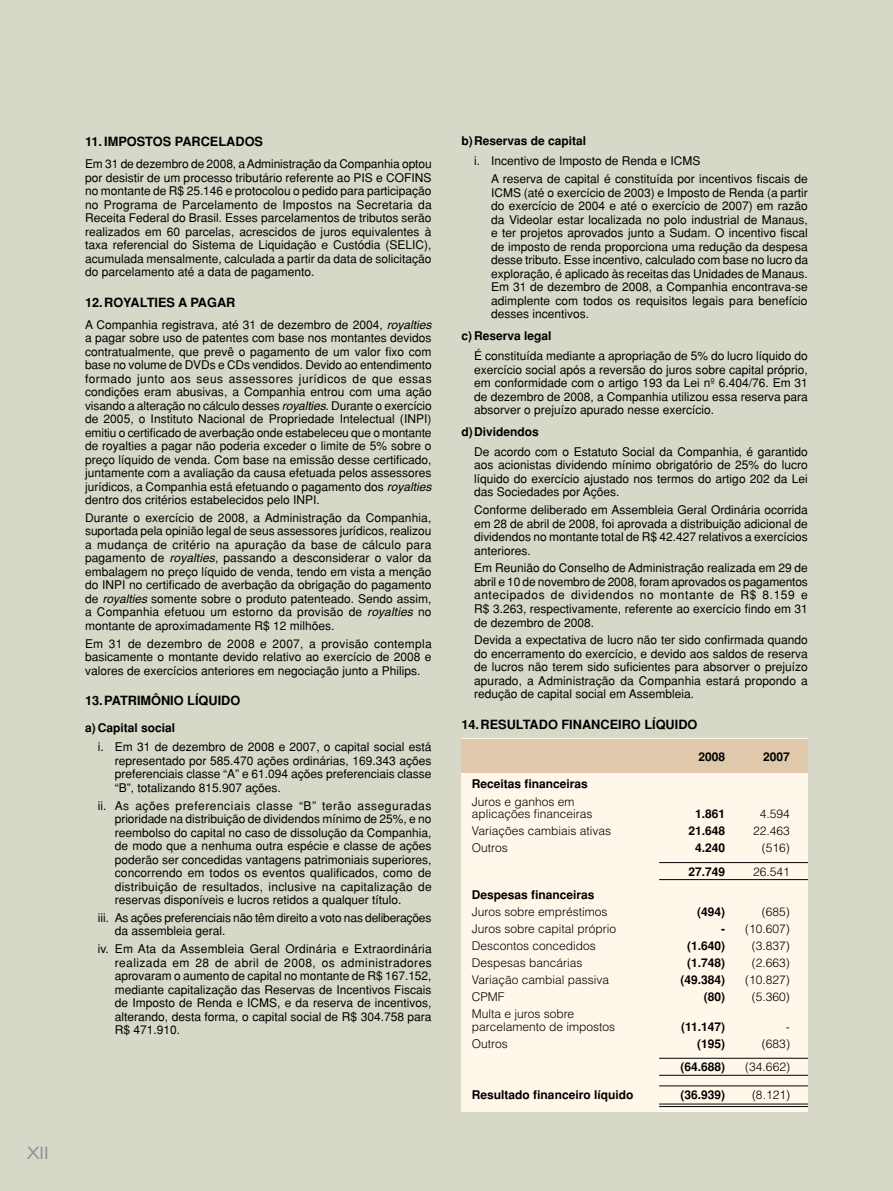
<style>
.page{position:relative;width:893px;height:1191px;background:#d8d8c9}
.page>*{position:absolute;margin:0;border:0;box-sizing:border-box;transform-origin:0 0}
.t1{font:18px "Humanist 521 BT";color:#939598}
.t2{font:700 12.75px "Helvetica";color:#000}
.t3{font:12px/13.5px "Helvetica";color:#000;text-align:justify}
.t4{font:300 12px/12.8px "Helvetica";color:#000}
.t5{font:700 12px "Helvetica";color:#000}
.s1{font-style:italic}
.s2{font-weight:700}
</style>
<div class="page">
<div style="left:461px;top:738px;width:347px;height:374px;background:#fff7ea"></div>
<div style="left:461px;top:738px;width:347px;height:34px;background:#e0c9aa"></div>
<hr style="left:659px;top:1103px;width:149px;height:1px;background:#000">
<hr style="left:659px;top:1106px;width:149px;height:1px;background:#000">
<hr style="left:659px;top:862px;width:149px;height:1px;background:#000">
<hr style="left:659px;top:879px;width:149px;height:1px;background:#000">
<hr style="left:659px;top:1058px;width:149px;height:1px;background:#000">
<hr style="left:659px;top:1075px;width:149px;height:1px;background:#000">
<hr style="left:659px;top:1085px;width:149px;height:1px;background:#000">
<h1 class="t1" style="left:27px;top:1141px;width:23px">XII</h1>
<p class="t2" style="left:85px;top:134px;width:180px">11. I mpostos Parcelados</p>
<p class="t3" style="left:85px;top:157px;width:348px">Em 31 de dezembro de 2008, a Administração da Companhia optou por desistir de um processo tributário referente ao PIS e COFINS no montante de R$ 25.146 e protocolou o pedido para participação no Programa de Parcelamento de Impostos na Secretaria da Receita Federal do Brasil. Esses parcelamentos de tributos serão realizados em 60 parcelas, acrescidos de juros equivalentes à taxa referencial do Sistema de Liquidação e Custódia (SELIC), acumulada mensalmente, calculada a partir da data de solicitação do parcelamento até a data de pagamento.</p>
<p class="t2" style="left:85px;top:295px;width:152px">12. Royalties a pagar</p>
<p class="t3" style="left:85px;top:317px;width:348px">A Companhia registrava, até 31 de dezembro de 2004, <span class="s1">royalties </span>a pagar sobre uso de patentes com base nos montantes devidos contratualmente, que prevê o pagamento de um valor fixo com base no volume de DVDs e CDs vendidos. Devido ao entendimento formado junto aos seus assessores jurídicos de que essas condições eram abusivas, a Companhia entrou com uma ação visando a alteração no cálculo desses <span class="s1">royalties</span>. Durante o exercício de 2005, o Instituto Nacional de Propriedade Intelectual (INPI) emitiu o certificado de averbação onde estabeleceu que o montante de royalties a pagar não poderia exceder o limite de 5% sobre o preço líquido de venda. Com base na emissão desse certificado, juntamente com a avaliação da causa efetuada pelos assessores jurídicos, a Companhia está efetuando o pagamento dos <span class="s1">royalties </span>dentro dos critérios estabelecidos pelo INPI.</p>
<p class="t3" style="left:85px;top:511px;width:348px">Durante o exercício de 2008, a Administração da Companhia, suportada pela opinião legal de seus assessores jurídicos, realizou a mudança de critério na apuração da base de cálculo para pagamento de <span class="s1">royalties</span>, passando a desconsiderar o valor da embalagem no preço líquido de venda, tendo em vista a menção do INPI no certificado de averbação da obrigação do pagamento de <span class="s1">royalties</span> somente sobre o produto patenteado. Sendo assim, a Companhia efetuou um estorno da provisão de <span class="s1">royalties</span> no montante de aproximadamente R$ 12 milhões.</p>
<p class="t3" style="left:85px;top:636px;width:348px">Em 31 de dezembro de 2008 e 2007, a provisão contempla basicamente o montante devido relativo ao exercício de 2008 e valores de exercícios anteriores em negociação junto a Philips.</p>
<p class="t2" style="left:85px;top:693px;width:157px">13.Patrimônio líquido</p>
<p class="t5" style="left:85px;top:720px;width:92px">a) Capital social</p>
<p class="t3" style="left:115px;top:740px;width:318px;text-indent:-17px">i. Em 31 de dezembro de 2008 e 2007, o capital social está representado por 585.470 ações ordinárias, 169.343 ações preferenciais classe “A” e 61.094 ações preferenciais classe “B”, totalizando 815.907 ações.</p>
<p class="t3" style="left:115px;top:798px;width:318px;text-indent:-17px">ii. As ações preferenciais classe “B” terão asseguradas prioridade na distribuição de dividendos mínimo de 25%, e no reembolso do capital no caso de dissolução da Companhia, de modo que a nenhuma outra espécie e classe de ações poderão ser concedidas vantagens patrimoniais superiores, concorrendo em todos os eventos qualificados, como de distribuição de resultados, inclusive na capitalização de reservas disponíveis e lucros retidos a qualquer título.</p>
<p class="t3" style="left:115px;top:911px;width:318px;text-indent:-17px">iii. As ações preferenciais não têm direito a voto nas deliberações da assembleia geral.</p>
<p class="t3" style="left:115px;top:942px;width:318px;text-indent:-17px">iv. Em Ata da Assembleia Geral Ordinária e Extraordinária realizada em 28 de abril de 2008, os administradores aprovaram o aumento de capital no montante de R$ 167.152, mediante capitalização das Reservas de Incentivos Fiscais de Imposto de Renda e ICMS, e da reserva de incentivos, alterando, desta forma, o capital social de R$ 304.758 para R$ 471.910.</p>
<p class="t5" style="left:461px;top:134px;width:126px">b) Reservas de capital</p>
<p class="t3" style="left:491px;top:152px;width:318px;line-height:17.7px;text-indent:-17px">i. Incentivo de Imposto de Renda e ICMS<br>A reserva de capital é constituída por incentivos fiscais de</p>
<p class="t3" style="left:491px;top:185px;width:318px">ICMS (até o exercício de 2003) e Imposto de Renda (a partir do exercício de 2004 e até o exercício de 2007) em razão da Videolar estar localizada no polo industrial de Manaus, e ter projetos aprovados junto a Sudam. O incentivo fiscal de imposto de renda proporciona uma redução da despesa desse tributo. Esse incentivo, calculado com base no lucro da exploração, é aplicado às receitas das Unidades de Manaus.<br>Em 31 de dezembro de 2008, a Companhia encontrava-se adimplente com todos os requisitos legais para benefício desses incentivos.</p>
<p class="t5" style="left:461px;top:329px;width:92px">c) Reserva legal</p>
<p class="t3" style="left:474px;top:349px;width:335px">É constituída mediante a apropriação de 5% do lucro líquido do exercício social após a reversão do juros sobre capital próprio, em conformidade com o artigo 193 da Lei nº 6.404/76. Em 31 de dezembro de 2008, a Companhia utilizou essa reserva para absorver o prejuízo apurado nesse exercício.</p>
<p class="t5" style="left:461px;top:425px;width:79px">d) Dividendos</p>
<p class="t3" style="left:474px;top:445px;width:335px">De acordo com o Estatuto Social da Companhia, é garantido aos acionistas dividendo mínimo obrigatório de 25% do lucro líquido do exercício ajustado nos termos do artigo 202 da Lei das Sociedades por Ações.</p>
<p class="t3" style="left:474px;top:503px;width:335px">Conforme deliberado em Assembleia Geral Ordinária ocorrida em 28 de abril de 2008, foi aprovada a distribuição adicional de dividendos no montante total de R$ 42.427 relativos a exercícios anteriores.</p>
<p class="t3" style="left:474px;top:561px;width:335px">Em Reunião do Conselho de Administração realizada em 29 de abril e 10 de novembro de 2008, foram aprovados os pagamentos antecipados de dividendos no montante de R$ 8.159 e R$ 3.263, respectivamente, referente ao exercício findo em 31 de dezembro de 2008.</p>
<p class="t3" style="left:474px;top:633px;width:335px">Devida a expectativa de lucro não ter sido confirmada quando do encerramento do exercício, e devido aos saldos de reserva de lucros não terem sido suficientes para absorver o prejuízo apurado, a Administração da Companhia estará propondo a redução de capital social em Assembleia.</p>
<p class="t2" style="left:461px;top:717px;width:238px">14. Resultado financeiro líquido</p>
<p class="t5" style="left:698px;top:749px;width:28px">2008</p>
<p class="t5" style="left:763px;top:749px;width:28px">2007</p>
<p class="t5" style="left:472px;top:777px;width:118px">Receitas financeiras</p>
<p class="t4" style="left:472px;top:794px;width:122px">Juros e ganhos em aplicações financeiras</p>
<p class="t5" style="left:695px;top:807px;width:32px">1.861</p>
<p class="t4" style="left:760px;top:807px;width:32px">4.594</p>
<p class="t4" style="left:472px;top:824px;width:141px">Variações cambiais ativas</p>
<p class="t5" style="left:688px;top:824px;width:38px">21.648</p>
<p class="t4" style="left:753px;top:824px;width:38px">22.463</p>
<p class="t4" style="left:472px;top:841px;width:37px">Outros</p>
<p class="t5" style="left:695px;top:841px;width:32px">4.240</p>
<p class="t4" style="left:762px;top:841px;width:30px">(516)</p>
<p class="t5" style="left:688px;top:864px;width:38px">27.749</p>
<p class="t4" style="left:753px;top:864px;width:38px">26.541</p>
<p class="t5" style="left:472px;top:887px;width:124px">Despesas financeiras</p>
<p class="t4" style="left:472px;top:905px;width:137px">Juros sobre empréstimos</p>
<p class="t5" style="left:697px;top:904px;width:30px">(494)</p>
<p class="t4" style="left:762px;top:905px;width:30px">(685)</p>
<p class="t4" style="left:472px;top:922px;width:146px">Juros sobre capital próprio</p>
<p class="t4" style="left:721px;top:922px;width:70px"><span class="s2">-</span> (10.607)</p>
<p class="t4" style="left:472px;top:939px;width:126px">Descontos concedidos</p>
<p class="t5" style="left:687px;top:938px;width:40px">(1.640)</p>
<p class="t4" style="left:752px;top:939px;width:40px">(3.837)</p>
<p class="t4" style="left:472px;top:956px;width:112px">Despesas bancárias</p>
<p class="t5" style="left:687px;top:955px;width:40px">(1.748)</p>
<p class="t4" style="left:752px;top:956px;width:40px">(2.663)</p>
<p class="t4" style="left:472px;top:973px;width:139px">Variação cambial passiva</p>
<p class="t5" style="left:680px;top:972px;width:46px">(49.384)</p>
<p class="t4" style="left:745px;top:973px;width:46px">(10.827)</p>
<p class="t4" style="left:472px;top:990px;width:34px">CPMF</p>
<p class="t4" style="left:704px;top:990px;width:88px"><span class="s2">(80)</span> (5.360)</p>
<p class="t4" style="left:472px;top:1007px;width:145px">Multa e juros sobre parcelamento de impostos</p>
<p class="t5" style="left:681px;top:1019px;width:46px">(11.147)</p>
<p class="t4" style="left:786px;top:1020px;width:5px">-</p>
<p class="t4" style="left:472px;top:1037px;width:37px">Outros</p>
<p class="t5" style="left:697px;top:1036px;width:30px">(195)</p>
<p class="t4" style="left:762px;top:1037px;width:30px">(683)</p>
<p class="t5" style="left:680px;top:1060px;width:46px">(64.688)</p>
<p class="t4" style="left:745px;top:1060px;width:46px">(34.662)</p>
<p class="t5" style="left:472px;top:1087px;width:163px">Resultado financeiro líquido</p>
<p class="t5" style="left:680px;top:1087px;width:46px">(36.939)</p>
<p class="t4" style="left:752px;top:1088px;width:40px">(8.121)</p>
</div>
